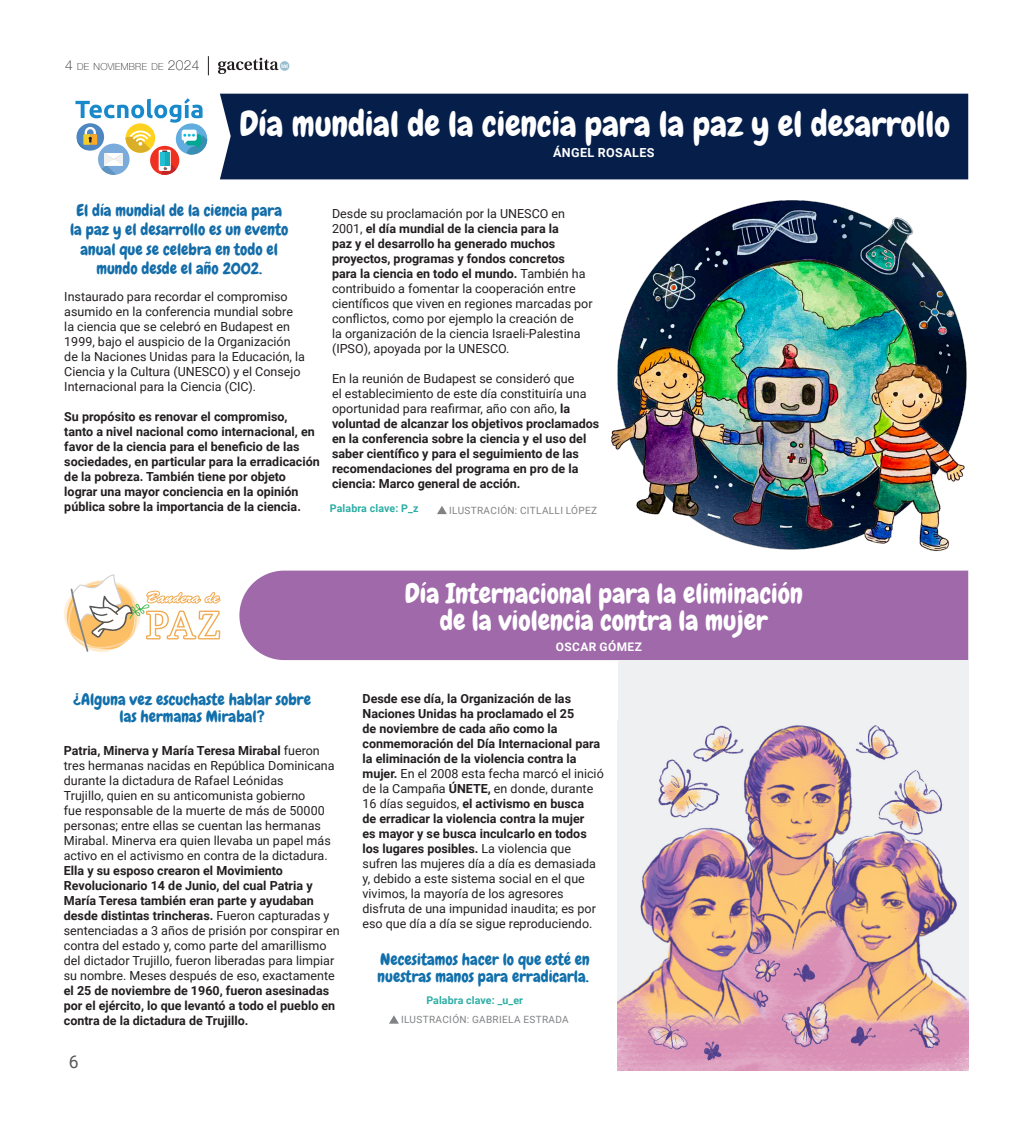
<style>
.page{position:relative;width:1025px;height:1125px;background:#fff}
.page>*{position:absolute;margin:0;border:0;box-sizing:border-box;transform-origin:0 0}
.Títulos{font:35px "Chewy";color:#fff}
.Títulos-2{font:27.5px/27.5px "Chewy";color:#fff;text-align:center}
.t1{font:17.5px "Roboto";color:#57585a}
.Básico-SS{font:16.25px/17.5px "Chewy";color:#116fab;text-align:center}
.Que_no_te_lo_cuenten{font:16.25px/19.5px "Chewy";color:#146da9;text-align:center}
.Básico-JUSTIFICADO{font:12.5px/15px "Roboto";color:#231f20}
.Básico-SS-2{font:12.5px/15px "Roboto";color:#231f20}
.Básico-SS-3{font:700 12.5px/15px "Roboto";color:#231f20}
.Básico-JUSTIFICADO-2{font:700 12.5px/15px "Roboto";color:#231f20}
.AUTOR{font:700 12.5px "Roboto";letter-spacing:.035em;color:#fff}
.AUTOR-2{font:700 11.88px "Roboto";letter-spacing:.035em;color:#fff}
.Palab-CLAV{font:700 10.62px "Roboto";letter-spacing:.01em;color:#2daea5}
.CREDITO{font:10px "Roboto";letter-spacing:.035em;color:#808285}
.t2{font:100 9.62px "Helvetica Neue";letter-spacing:.03em;color:#231f20}
.s1{font-size:13.75px}
.s2{font-weight:700}
.s3{font-weight:400}
</style>
<div class="page">
<div style="left:280px;top:61px;width:9px;height:10px;background:#9cbfcf;border-radius:50%"></div>
<svg style="left:218px;top:58px;width:70px;height:16px"></svg>
<div style="left:239px;top:571px;width:728px;height:89px;background:#9f69aa"></div>
<svg style="left:208px;top:56px;width:1px;height:19px"></svg>
<div style="left:220px;top:94px;width:747px;height:85px;background:#061e4a"></div>
<svg style="left:75px;top:98px;width:132px;height:77px"></svg>
<svg style="left:64px;top:574px;width:156px;height:79px"></svg>
<svg style="left:437px;top:506px;width:10px;height:8px"></svg>
<div style="left:617px;top:660px;width:350px;height:102px;background:#eef0f1"></div>
<img style="left:617px;top:725px;width:350px;height:345px">
<svg style="left:389px;top:1015px;width:10px;height:9px"></svg>
<img style="left:608px;top:200px;width:359px;height:371px">
<p class="t2" style="left:65px;top:59px;width:136px"><span class="s1">4</span> DE NOVIEMBRE DE <span class="s1">2024</span></p>
<p class="Títulos" style="left:239px;top:101px;width:712px">Día mundial de la ciencia para la paz y el desarrollo</p>
<p class="AUTOR" style="left:553px;top:144px;width:103px">ÁNGEL ROSALES</p>
<p class="Que_no_te_lo_cuenten" style="left:70px;top:201px;width:220px">El día mundial de la ciencia para la paz y el desarrollo es un evento anual que se celebra en todo el mundo desde el año 2002.</p>
<p class="Básico-SS-2" style="left:64px;top:289px;width:242px">Instaurado para recordar el compromiso asumido en la conferencia mundial sobre la ciencia que se celebró en Budapest en 1999, bajo el auspicio de la Organización de la Naciones Unidas para la Educación, la Ciencia y la Cultura (UNESCO) y el Consejo Internacional para la Ciencia (CIC).</p>
<p class="Básico-SS-3" style="left:64px;top:409px;width:257px">Su propósito es renovar el compromiso,<br>tanto a nivel nacional como internacional, en favor de la ciencia para el beneficio de las sociedades, en particular para la erradicación de la pobreza. También tiene por objeto lograr una mayor conciencia en la opinión pública sobre la importancia de la ciencia.</p>
<p class="Básico-SS-2" style="left:332px;top:206px;width:262px">Desde su proclamación por la UNESCO en 2001, <span class="s2">el día mundial de la ciencia para la<br>paz y el desarrollo ha generado muchos proyectos, programas y fondos concretos para la ciencia en todo el mundo.</span> También ha contribuido a fomentar la cooperación entre científicos que viven en regiones marcadas por conflictos, como por ejemplo la creación de<br>la organización de la ciencia Israeli-Palestina (IPSO), apoyada por la UNESCO.</p>
<p class="Básico-SS-3" style="left:332px;top:371px;width:268px"><span class="s3">En la reunión de Budapest se consideró que<br>el establecimiento de este día constituiría una oportunidad para reafirmar, año con año,</span> la voluntad de alcanzar los objetivos proclamados en la conferencia sobre la ciencia y el uso del saber científico y para el seguimiento de las recomendaciones del programa en pro de la ciencia: Marco general de acción.</p>
<p class="Palab-CLAV" style="left:330px;top:501px;width:90px">Palabra clave: P_z</p>
<p class="CREDITO" style="left:449px;top:503px;width:149px">ILUSTRACIÓN: CITLALLI LÓPEZ</p>
<p class="Títulos-2" style="left:404px;top:579px;width:399px">Día Internacional para la eliminación de la violencia contra la mujer</p>
<p class="AUTOR-2" style="left:555px;top:639px;width:87px">OSCAR GÓMEZ</p>
<p class="Básico-SS" style="left:73px;top:691px;width:239px">¿Alguna vez escuchaste hablar sobre las hermanas Mirabal?</p>
<p class="Básico-JUSTIFICADO" style="left:64px;top:742px;width:277px"><span class="s2">Patria, Minerva y María Teresa Mirabal</span> fueron tres hermanas nacidas en República Dominicana durante la dictadura de Rafael Leónidas<br>Trujillo, quien en su anticomunista gobierno<br>fue responsable de la muerte de más de 50000 personas; entre ellas se cuentan las hermanas Mirabal. Minerva era quien llevaba un papel más activo en el activismo en contra de la dictadura.<br><span class="s2">Ella y su esposo crearon el Movimiento Revolucionario 14 de Junio, del cual Patria y María Teresa también eran parte y ayudaban desde distintas trincheras.</span> Fueron capturadas y sentenciadas a 3 años de prisión por conspirar en contra del estado y, como parte del amarillismo del dictador Trujillo, fueron liberadas para limpiar su nombre. Meses después de eso, exactamente <span class="s2">el 25 de noviembre de 1960, fueron asesinadas por el ejército, lo que levantó a todo el pueblo en contra de la dictadura de Trujillo.</span></p>
<h3 class="t1" style="left:69px;top:1050px;width:11px">6</h3>
<p class="Básico-JUSTIFICADO-2" style="left:362px;top:691px;width:243px">Desde ese día, la Organización de las Naciones Unidas ha proclamado el 25<br>de noviembre de cada año como la conmemoración del Día Internacional para la eliminación de la violencia contra la mujer. <span class="s3">En el 2008 esta fecha marcó el inició de la Campaña</span> ÚNETE, <span class="s3">en donde, durante 16 días seguidos,</span> el activismo en busca<br>de erradicar la violencia contra la mujer<br>es mayor y se busca inculcarlo en todos los lugares posibles. <span class="s3">La violencia que sufren las mujeres día a día es demasiada y, debido a este sistema social en el que vivimos, la mayoría de los agresores disfruta de una impunidad inaudita; es por eso que día a día se sigue reproduciendo.</span></p>
<p class="Básico-SS" style="left:377px;top:950px;width:214px;text-align:left">Necesitamos hacer lo que esté en nuestras manos para erradicarla.</p>
<p class="Palab-CLAV" style="left:426px;top:993px;width:98px">Palabra clave: _u_er</p>
<p class="CREDITO" style="left:401px;top:1013px;width:169px">ILUSTRACIÓN: GABRIELA ESTRADA</p>
</div>
